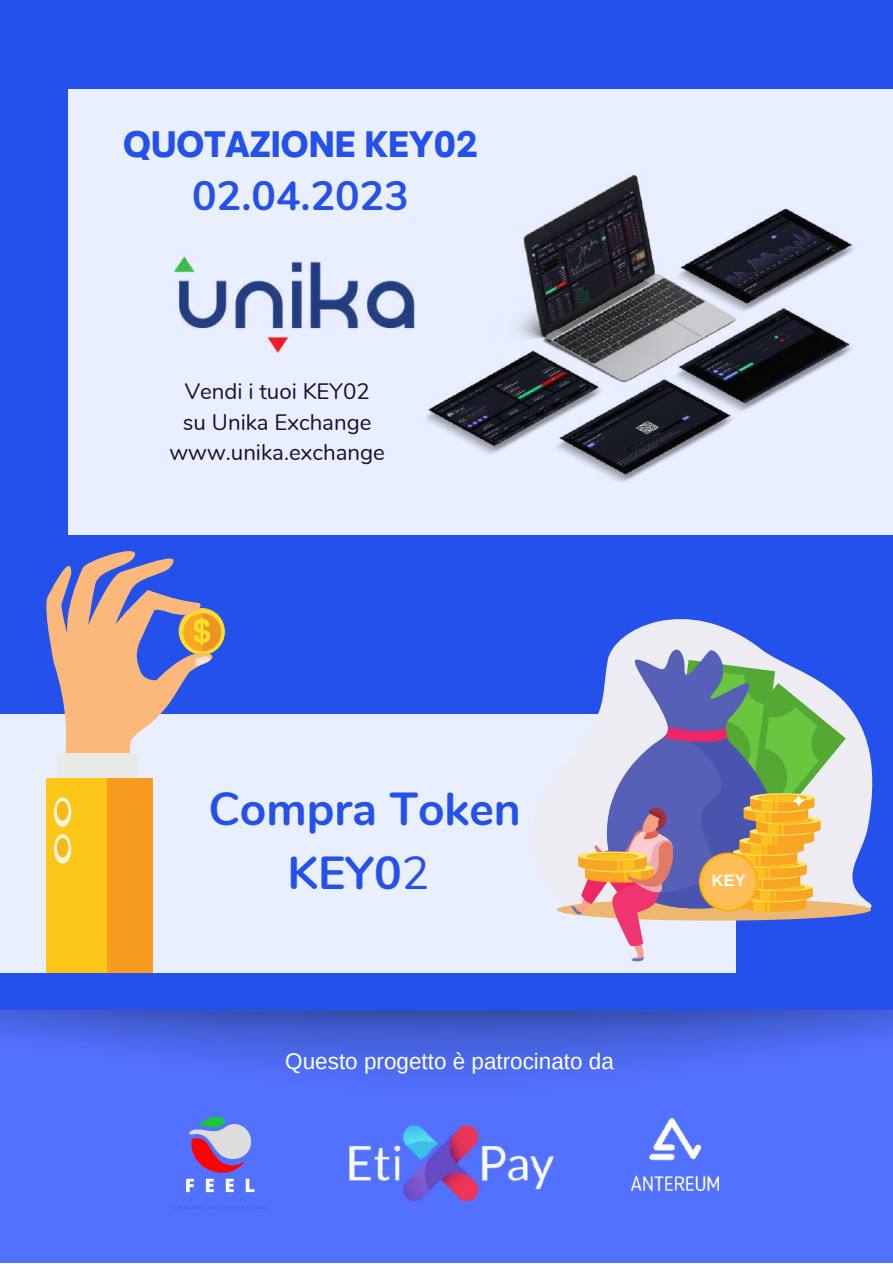
<style>
.page{position:relative;width:893px;height:1264px;background:#fff}
.page>*{position:absolute;margin:0;border:0;box-sizing:border-box;transform-origin:0 0}
.t1{font:700 46.2px/63.6px "Nunito";color:#2451eb;text-align:center}
.t2{font:700 40.95px "Nunito";color:#2451eb}
.t3{font:900 33.75px "Open Sauce One";color:#2451eb}
.t4{font:22.5px "Arimo";color:#fff}
.t5{font:22.2px/30.3px "Nunito";color:#170f2e;text-align:center}
.t6{font:700 16.5px "Arimo";color:#fff}
.s1{font-weight:400}
</style>
<div class="page">
<div style="left:0;top:0;width:892px;height:1262px;background:#2451eb"></div>
<div style="left:0;top:714px;width:735px;height:258px;background:#eaefff"></div>
<svg style="left:532px;top:619px;width:341px;height:297px"></svg>
<svg style="left:557px;top:898px;width:314px;height:22px"></svg>
<svg style="left:605px;top:641px;width:185px;height:19px;fill:#ececf2"></svg>
<svg style="left:569px;top:660px;width:276px;height:302px"></svg>
<div style="left:702px;top:854px;width:53px;height:53px;background:#ffbd59;border-radius:50%"></div>
<svg style="left:0;top:1010px;width:892px;height:252px;background:#4f6df6"></svg>
<svg style="left:186px;top:1116px;width:68px;height:75px;background:#9285cb"></svg>
<svg style="left:172px;top:1206px;width:94px;height:2px"></svg>
<img style="left:631px;top:1118px;width:87px;height:72px">
<img style="left:349px;top:1125px;width:204px;height:75px">
<svg style="left:180px;top:609px;width:45px;height:46px"></svg>
<svg style="left:46px;top:551px;width:175px;height:246px"></svg>
<div style="left:58px;top:753px;width:81px;height:133px;background:#e9e9e7"></div>
<div style="left:46px;top:778px;width:106px;height:194px;background:#fbc617"></div>
<div style="left:107px;top:778px;width:45px;height:194px;background:#f89c20"></div>
<svg style="left:54px;top:797px;width:17px;height:30px"></svg>
<div style="left:57px;top:801px;width:11px;height:19px;background:#fab81a;border-radius:50%"></div>
<svg style="left:54px;top:834px;width:17px;height:29px"></svg>
<div style="left:57px;top:837px;width:11px;height:20px;background:#fab81a;border-radius:50%"></div>
<div style="left:68px;top:89px;width:824px;height:446px;background:#eaefff"></div>
<img style="left:425px;top:174px;width:430px;height:308px">
<img style="left:174px;top:256px;width:241px;height:97px">
<h3 class="t3" style="left:123px;top:123px;width:356px">QUOTAZIONE KEY02</h3>
<h2 class="t2" style="left:192px;top:168px;width:218px">02.04.2023</h2>
<p class="t5" style="left:169px;top:377px;width:217px">Vendi i tuoi KEY02<br>su Unika Exchange www.unika.exchange</p>
<h1 class="t1" style="left:208px;top:778px;width:314px">Compra Token<br>KEY0<span class="s1">2</span></h1>
<p class="t4" style="left:285px;top:1048px;width:330px">Questo progetto è patrocinato da</p>
<p class="t6" style="left:712px;top:871px;width:35px">KEY</p>
</div>
